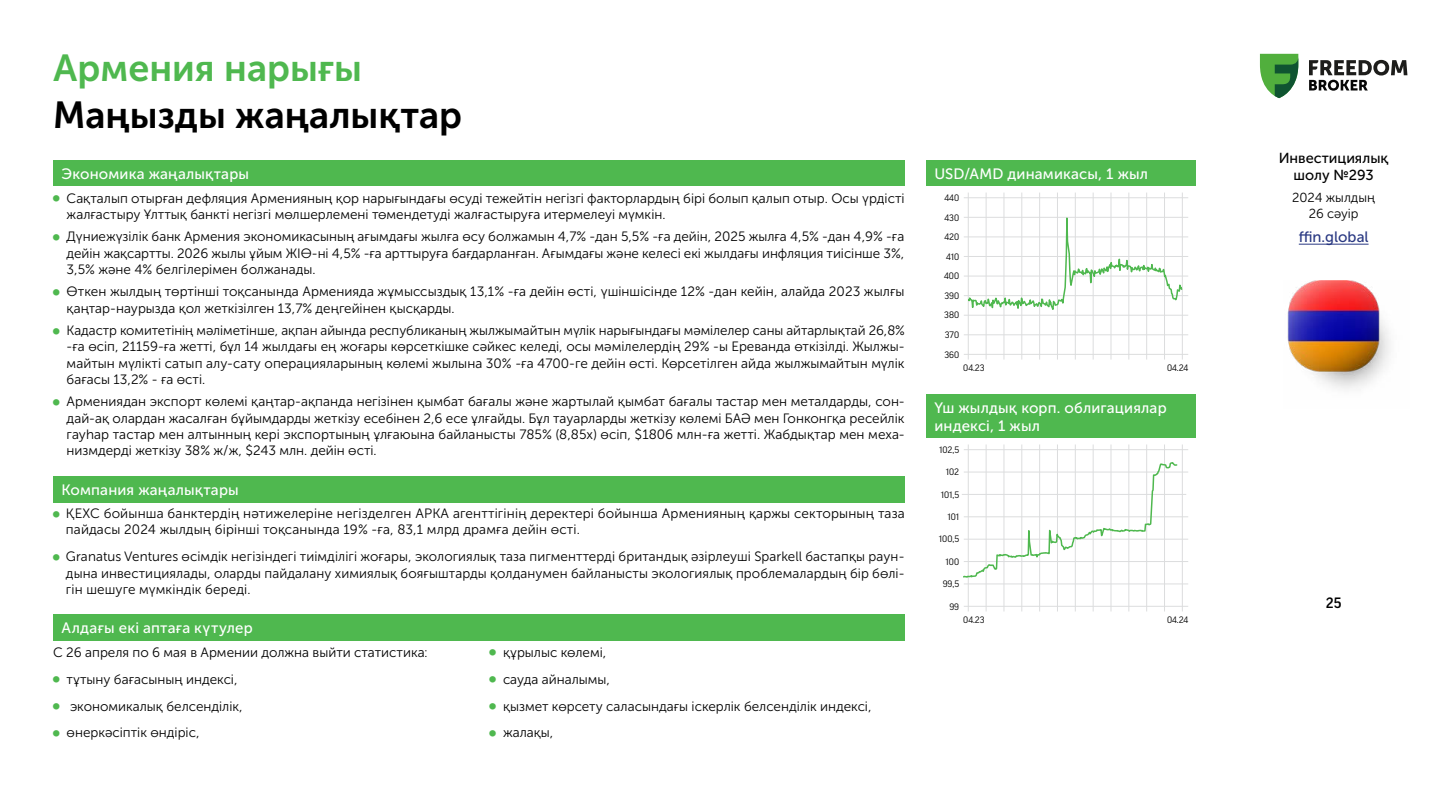
<style>
.page{position:relative;width:1440px;height:810px;background:#fff}
.page>*{position:absolute;margin:0;border:0;box-sizing:border-box;transform-origin:0 0}
.t1{font:37.5px "Museo Sans Cyrl 700";color:#000}
.t2{font:37.5px "Museo Sans Cyrl 700";color:#4fb84f}
.t3{font:15px/18px "Museo Sans Cyrl 500";letter-spacing:.01em;color:#fff}
.t4{font:15px "Museo Sans Cyrl 500";color:#293882}
.t5{font:14.48px/17.4px "Museo Sans Cyrl 500";color:#000;text-align:center}
.t6{font:500 14.48px "Good Pro";color:#000}
.t7{font:13.5px/16.2px "Museo Sans Cyrl 300";color:#000}
.t8{font:13.05px/15.7px "Museo Sans Cyrl 300";color:#000;text-align:center}
.t9{font:9px/19.6px "Good Pro";color:#000;text-align:justify}
</style>
<div class="page">
<hr style="left:1299px;top:244px;width:70px;height:1px;background:#293882">
<svg style="left:1260px;top:54px;width:38px;height:44px"></svg>
<svg style="left:1309px;top:60px;width:98px;height:31px"></svg>
<img style="left:1287px;top:281px;width:103px;height:108px">
<div style="left:53px;top:161px;width:852px;height:25px;background:#4fb84f"></div>
<div style="left:53px;top:476px;width:852px;height:26px;background:#4fb84f"></div>
<div style="left:53px;top:615px;width:852px;height:26px;background:#4fb84f"></div>
<div style="left:926px;top:395px;width:270px;height:43px;background:#4fb84f"></div>
<hr style="left:964px;top:449px;width:224px;height:1px;background:#dcddde">
<hr style="left:964px;top:472px;width:224px;height:1px;background:#dcddde">
<hr style="left:962px;top:494px;width:224px;height:1px;background:#dcddde">
<hr style="left:964px;top:516px;width:224px;height:1px;background:#dcddde">
<hr style="left:964px;top:539px;width:224px;height:1px;background:#dcddde">
<hr style="left:964px;top:584px;width:224px;height:1px;background:#dcddde">
<hr style="left:964px;top:561px;width:224px;height:1px;background:#dcddde">
<hr style="left:964px;top:606px;width:224px;height:1px;background:#dcddde">
<hr style="left:1146px;top:444px;width:1px;height:168px;background:#dcddde">
<hr style="left:1128px;top:444px;width:1px;height:168px;background:#dcddde">
<hr style="left:1111px;top:444px;width:1px;height:168px;background:#dcddde">
<hr style="left:1093px;top:444px;width:1px;height:168px;background:#dcddde">
<hr style="left:1075px;top:444px;width:1px;height:168px;background:#dcddde">
<hr style="left:1057px;top:444px;width:1px;height:168px;background:#dcddde">
<hr style="left:1039px;top:444px;width:1px;height:168px;background:#dcddde">
<hr style="left:1021px;top:444px;width:1px;height:168px;background:#dcddde">
<hr style="left:1004px;top:444px;width:1px;height:168px;background:#dcddde">
<hr style="left:986px;top:444px;width:1px;height:168px;background:#dcddde">
<hr style="left:968px;top:444px;width:1px;height:168px;background:#dcddde">
<hr style="left:1164px;top:444px;width:1px;height:168px;background:#dcddde">
<hr style="left:1182px;top:444px;width:1px;height:168px;background:#dcddde">
<svg style="left:963px;top:461px;width:214px;height:118px"></svg>
<div style="left:926px;top:161px;width:270px;height:25px;background:#4fb84f"></div>
<hr style="left:964px;top:197px;width:224px;height:1px;background:#dcddde">
<hr style="left:964px;top:354px;width:224px;height:1px;background:#dcddde">
<hr style="left:964px;top:315px;width:224px;height:1px;background:#dcddde">
<hr style="left:964px;top:334px;width:224px;height:1px;background:#dcddde">
<hr style="left:964px;top:276px;width:224px;height:1px;background:#dcddde">
<hr style="left:964px;top:295px;width:224px;height:1px;background:#dcddde">
<hr style="left:964px;top:237px;width:224px;height:1px;background:#dcddde">
<hr style="left:964px;top:217px;width:224px;height:1px;background:#dcddde">
<hr style="left:964px;top:256px;width:224px;height:1px;background:#dcddde">
<hr style="left:1146px;top:193px;width:1px;height:167px;background:#dcddde">
<hr style="left:1128px;top:193px;width:1px;height:167px;background:#dcddde">
<hr style="left:1111px;top:193px;width:1px;height:167px;background:#dcddde">
<hr style="left:1093px;top:193px;width:1px;height:167px;background:#dcddde">
<hr style="left:1075px;top:193px;width:1px;height:167px;background:#dcddde">
<hr style="left:1057px;top:193px;width:1px;height:167px;background:#dcddde">
<hr style="left:1039px;top:193px;width:1px;height:167px;background:#dcddde">
<hr style="left:1021px;top:193px;width:1px;height:167px;background:#dcddde">
<hr style="left:1004px;top:193px;width:1px;height:167px;background:#dcddde">
<hr style="left:986px;top:193px;width:1px;height:167px;background:#dcddde">
<hr style="left:968px;top:193px;width:1px;height:167px;background:#dcddde">
<hr style="left:1164px;top:193px;width:1px;height:167px;background:#dcddde">
<hr style="left:1182px;top:193px;width:1px;height:167px;background:#dcddde">
<svg style="left:968px;top:198px;width:214px;height:129px"></svg>
<h1 class="t2" style="left:53px;top:47px;width:310px">Армения нарығы</h1>
<h1 class="t1" style="left:53px;top:95px;width:411px">Маңызды жаңалықтар</h1>
<p class="t3" style="left:62px;top:165px;width:189px">Экономика жаңалықтары</p>
<p class="t7" style="left:67px;top:190px;width:839px">Сақталып отырған дефляция Арменияның қор нарығындағы өсуді тежейтін негізгі факторлардың бірі болып қалып отыр. Осы үрдісті жалғастыру Ұлттық банкті негізгі мөлшерлемені төмендетуді жалғастыруға итермелеуі мүмкін.</p>
<p class="t7" style="left:67px;top:229px;width:839px;text-align:justify">Дүниежүзілік банк Армения экономикасының ағымдағы жылға өсу болжамын 4,7% -дан 5,5% -ға дейін, 2025 жылға 4,5% -дан 4,9% -ға дейін жақсартты. 2026 жылы ұйым ЖІӨ-ні 4,5% -ға арттыруға бағдарланған. Ағымдағы және келесі екі жылдағы инфляция тиісінше 3%, 3,5% және 4% белгілерімен болжанады.</p>
<p class="t7" style="left:67px;top:284px;width:840px">Өткен жылдың төртінші тоқсанында Арменияда жұмыссыздық 13,1% -ға дейін өсті, үшіншісінде 12% -дан кейін, алайда 2023 жылғы қаңтар-наурызда қол жеткізілген 13,7% деңгейінен қысқарды.</p>
<p class="t7" style="left:67px;top:323px;width:840px;text-align:justify">Кадастр комитетінің мәліметінше, ақпан айында республиканың жылжымайтын мүлік нарығындағы мәмілелер саны айтарлықтай 26,8% -ға өсіп, 21159-ға жетті, бұл 14 жылдағы ең жоғары көрсеткішке сәйкес келеді, осы мәмілелердің 29% -ы Ереванда өткізілді. Жылжы&shy;майтын мүлікті сатып алу-сату операцияларының көлемі жылына 30% -ға 4700-ге дейін өсті. Көрсетілген айда жылжымайтын мүлік бағасы 13,2% - ға өсті.</p>
<p class="t7" style="left:67px;top:394px;width:839px;text-align:justify">Армениядан экспорт көлемі қаңтар-ақпанда негізінен қымбат бағалы және жартылай қымбат бағалы тастар мен металдарды, сон&shy;дай-ақ олардан жасалған бұйымдарды жеткізу есебінен 2,6 есе ұлғайды. Бұл тауарларды жеткізу көлемі БАӘ мен Гонконгқа ресейлік гауһар тастар мен алтынның кері экспортының ұлғаюына байланысты 785% (8,85x) өсіп, $1806 млн-ға жетті. Жабдықтар мен меха&shy;низмдерді жеткізу 38% ж/ж, $243 млн. дейін өсті.</p>
<p class="t3" style="left:62px;top:481px;width:179px">Компания жаңалықтары</p>
<p class="t7" style="left:66px;top:506px;width:841px">ҚЕХС бойынша банктердің нәтижелеріне негізделген АРКА агенттігінің деректері бойынша Арменияның қаржы секторының таза пайдасы 2024 жылдың бірінші тоқсанында 19% -ға, 83,1 млрд драмға дейін өсті.</p>
<p class="t7" style="left:66px;top:549px;width:840px;text-align:justify">Granatus Ventures өсімдік негізіндегі тиімділігі жоғары, экологиялық таза пигменттерді британдық әзірлеуші Sparkell бастапқы раун&shy;дына инвестициялады, оларды пайдалану химиялық бояғыштарды қолданумен байланысты экологиялық проблемалардың бір бөлі&shy;гін шешуге мүмкіндік береді.</p>
<p class="t3" style="left:62px;top:619px;width:193px">Алдағы екі аптаға күтулер</p>
<p class="t7" style="left:67px;top:639px;width:363px;line-height:26.8px;text-indent:-14px">С 26 апреля по 6 мая в Армении должна выйти статистика: тұтыну бағасының индексі,<br>экономикалық белсенділік,<br>өнеркәсіптік өндіріс,</p>
<p class="t7" style="left:503px;top:639px;width:370px;line-height:26.8px">құрылыс көлемі,<br>сауда айналымы,<br>қызмет көрсету саласындағы іскерлік белсенділік индексі, жалақы,</p>
<p class="t3" style="left:934px;top:165px;width:215px">USD/AMD динамикасы, 1 жыл</p>
<p class="t9" style="left:944px;top:188px;width:16px">440<br>430<br>420<br>410<br>400<br>390<br>380<br>370<br>360</p>
<p class="t9" style="left:963px;top:358px;width:23px">04.23</p>
<p class="t9" style="left:1167px;top:358px;width:23px">04.24</p>
<p class="t3" style="left:934px;top:399px;width:234px">Үш жылдық корп. облигациялар индексі, 1 жыл</p>
<p class="t9" style="left:939px;top:440px;width:21px">102,5</p>
<p class="t9" style="left:946px;top:462px;width:15px">102</p>
<p class="t9" style="left:941px;top:485px;width:20px">101,5</p>
<p class="t9" style="left:947px;top:507px;width:13px">101</p>
<p class="t9" style="left:939px;top:529px;width:22px">100,5</p>
<p class="t9" style="left:946px;top:552px;width:15px">100</p>
<p class="t9" style="left:943px;top:574px;width:18px">99,5</p>
<p class="t9" style="left:949px;top:597px;width:11px">99</p>
<p class="t9" style="left:963px;top:610px;width:23px">04.23</p>
<p class="t9" style="left:1167px;top:610px;width:23px">04.24</p>
<p class="t5" style="left:1279px;top:149px;width:111px">Инвестициялық шолу №293</p>
<p class="t8" style="left:1292px;top:190px;width:84px">2024 жылдың<br>26 сәуір</p>
<p class="t4" style="left:1299px;top:229px;width:71px">ffin.global</p>
<p class="t6" style="left:1326px;top:595px;width:17px">25</p>
</div>
